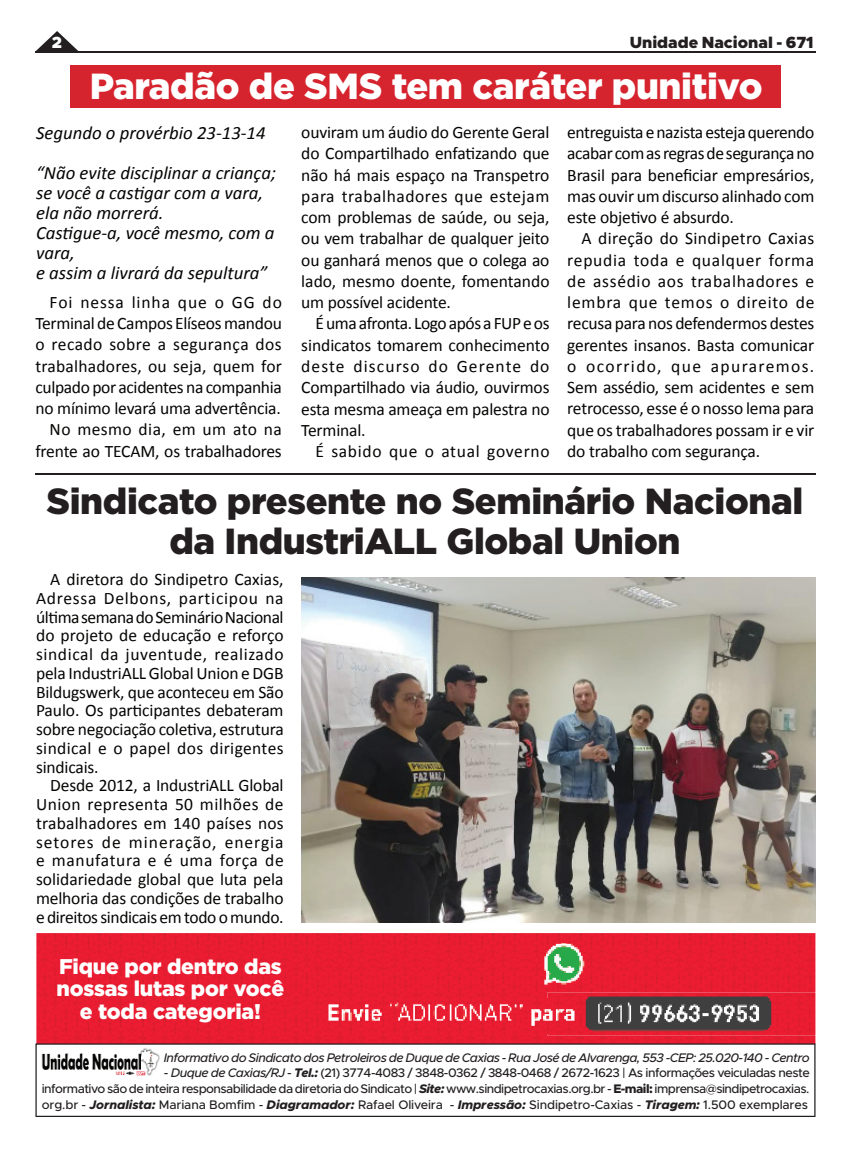
<style>
.page{position:relative;width:851px;height:1152px;background:#fff}
.page>*{position:absolute;margin:0;border:0;box-sizing:border-box;transform-origin:0 0}
.t1{font:900 36.25px/40px "Gotham";letter-spacing:-.01em;color:#231f20;text-align:center}
.t2{font:900 36.25px "Gotham";letter-spacing:-.01em;color:#fff}
.t3{font:900 21.25px/22.5px "Gotham";letter-spacing:-.01em;color:#fff;text-align:center}
.t4{font:italic 18.75px/20px "Calibri";color:#040503}
.t5{font:17.5px/21.2px "Calibri";letter-spacing:-.01em;color:#040503;text-align:justify}
.t6{font:17.5px "Calibri";letter-spacing:.04em;color:#040503}
.t7{font:900 16.25px "Metropolis";color:#231f20}
.t8{font:900 16.25px "Metropolis";color:#fff}
.t9{font:500 12.5px/15.6px "Metropolis";letter-spacing:-.01em;color:#231f20;text-align:justify}
.t10{font:italic 500 12.5px "Metropolis";letter-spacing:-.04em;color:#231f20}
.s1{font-style:italic}
.s2{font-weight:800;font-style:italic}
.s3{font-weight:800}
</style>
<div class="page">
<img style="left:36px;top:933px;width:779px;height:110px">
<svg style="left:36px;top:31px;width:42px;height:20px"></svg>
<svg style="left:35px;top:1043px;width:780px;height:74px"></svg>
<hr style="left:35px;top:51px;width:780px;height:2px;background:#231f20">
<img style="left:42px;top:1047px;width:117px;height:28px">
<div style="left:70px;top:66px;width:710px;height:42px;background:#d6242f"></div>
<img style="left:301px;top:577px;width:514px;height:345px">
<hr style="left:35px;top:473px;width:780px;height:1px;background:#231f20">
<img style="left:310px;top:998px;width:237px;height:35px">
<img style="left:547px;top:992px;width:269px;height:43px">
<img style="left:416px;top:943px;width:294px;height:48px">
<p class="t8" style="left:52px;top:32px;width:12px">2</p>
<p class="t7" style="left:629px;top:32px;width:185px">Unidade Nacional - 671</p>
<h1 class="t2" style="left:90px;top:65px;width:674px">Paradão de SMS tem caráter punitivo</h1>
<p class="t4" style="left:36px;top:112px;width:241px;line-height:40px">Segundo o provérbio 23-13-14 “Não evite disciplinar a criança;</p>
<p class="t4" style="left:36px;top:182px;width:240px">se você a castigar com a vara, ela não morrerá.<br>Castigue-a, você mesmo, com a vara,<br>e assim a livrará da sepultura”</p>
<p class="t5" style="left:301px;top:122px;width:250px">ouviram um áudio do Gerente Geral do Compartilhado enfatizando que não há mais espaço na Transpetro para trabalhadores que estejam com problemas de saúde, ou seja, ou vem trabalhar de qualquer jeito ou ganhará menos que o colega ao lado, mesmo doente, fomentando um possível acidente.</p>
<p class="t5" style="left:301px;top:313px;width:250px;text-indent:14px">É uma afronta. Logo após a FUP e os sindicatos tomarem conhecimento deste discurso do Gerente do Compartilhado via áudio, ouvirmos esta mesma ameaça em palestra no Terminal.</p>
<p class="t6" style="left:315px;top:440px;width:235px">É sabido que o atual governo</p>
<p class="t5" style="left:567px;top:122px;width:248px">entreguista e nazista esteja querendo acabar com as regras de segurança no Brasil para beneficiar empresários, mas ouvir um discurso alinhado com este objetivo é absurdo.</p>
<p class="t5" style="left:567px;top:228px;width:248px;text-indent:14px">A direção do Sindipetro Caxias repudia toda e qualquer forma de assédio aos trabalhadores e lembra que temos o direito de recusa para nos defendermos destes gerentes insanos. Basta comunicar o ocorrido, que apuraremos.<br>Sem assédio, sem acidentes e sem retrocesso, esse é o nosso lema para que os trabalhadores possam ir e vir do trabalho com segurança.</p>
<p class="t5" style="left:35px;top:291px;width:248px;text-align:right">Foi nessa linha que o GG do<br>Terminal de Campos Elíseos mandou o recado sobre a segurança dos trabalhadores, ou seja, quem for culpado por acidentes na companhia no mínimo levará uma advertência.<br>No mesmo dia, em um ato na frente ao TECAM, os trabalhadores</p>
<h1 class="t1" style="left:46px;top:480px;width:758px">Sindicato presente no Seminário Nacional da IndustriALL Global Union</h1>
<p class="t5" style="left:36px;top:570px;width:249px;line-height:18.8px;text-indent:14px">A diretora do Sindipetro Caxias, Adressa Delbons, participou na última semana do Seminário Nacional do projeto de educação e reforço sindical da juventude, realizado pela IndustriALL Global Union e DGB Bildugswerk, que aconteceu em São Paulo. Os participantes debateram sobre negociação coletiva, estrutura sindical e o papel dos dirigentes sindicais.</p>
<p class="t5" style="left:36px;top:776px;width:249px;line-height:18.8px;text-indent:14px">Desde 2012, a IndustriALL Global Union representa 50 milhões de trabalhadores em 140 países nos setores de mineração, energia e manufatura e é uma força de solidariedade global que luta pela melhoria das condições de trabalho e direitos sindicais em todo o mundo.</p>
<p class="t3" style="left:57px;top:954px;width:229px">Fique por dentro das nossas lutas por você e toda categoria!</p>
<p class="t10" style="left:164px;top:1049px;width:647px">Informativo do Sindicato dos Petroleiros de Duque de Caxias - Rua José de Alvarenga, 553 -CEP: 25.020-140 - Centro</p>
<p class="t9" style="left:42px;top:1065px;width:769px;text-indent:122px"><span class="s1">- Duque de Caxias/RJ</span> - <span class="s2">Tel.:</span> (21) 3774-4083 / 3848-0362 / 3848-0468 / 2672-1623 | As informações veiculadas neste informativo são de inteira responsabilidade da diretoria do Sindicato | <span class="s2">Site:</span> www.sindipetrocaxias.org.br - <span class="s3">E-mail:</span> imprensa@sindipetrocaxias. org.br - <span class="s2">Jornalista:</span> Mariana Bomfim - <span class="s2">Diagramador:</span> Rafael Oliveira - <span class="s2">Impressão:</span> Sindipetro-Caxias - <span class="s2">Tiragem:</span> 1.500 exemplares</p>
</div>
